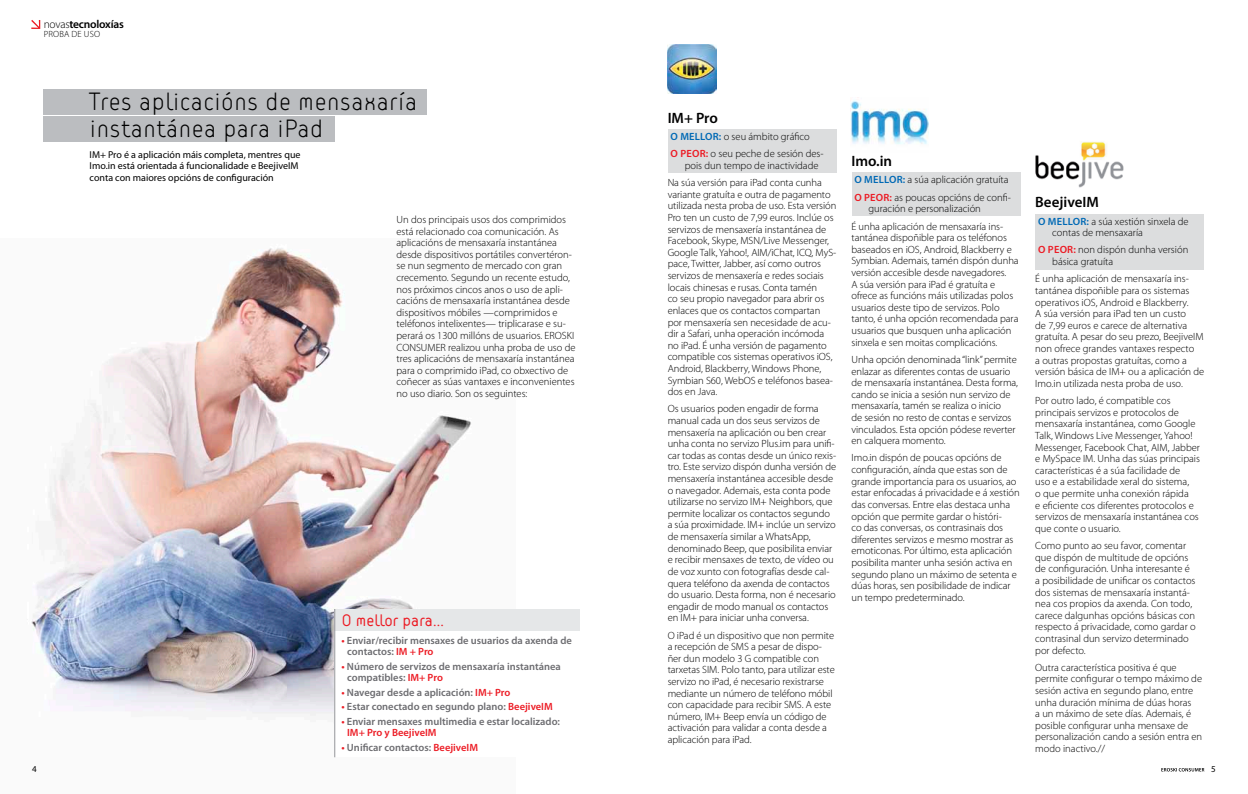
<style>
.page{position:relative;width:1248px;height:794px;background:#fff}
.page>*{position:absolute;margin:0;border:0;box-sizing:border-box;transform-origin:0 0}
.t1{font:24px/27px "VSV Melon Light";color:#000}
.t2{font:16px "VSV Melon Regular";letter-spacing:-.03em;color:#ec1b24}
.t3{font:600 15px "Myriad Pro";color:#000}
.t4{font:600 11.5px "Myriad Pro";letter-spacing:-.02em;color:#000}
.t5{font:300 10.5px/11.6px "Myriad Pro";letter-spacing:-.005em;color:#000}
.t6{font:600 10.5px/11.6px "Myriad Pro";color:#6d6d71}
.t7{font:10px/11.6px "Myriad Pro";color:#000}
.t8{font:300 9px "Myriad Pro";letter-spacing:.02em;color:#000}
.t9{font:9px "Myriad Pro";color:#000}
.s1{font-weight:300}
.s2{color:#ec1b24}
.s3{font-weight:600;color:#0069b5}
.s4{font-weight:600;color:#ec1b24}
</style>
<div class="page">
<svg style="left:1161px;top:768px;width:43px;height:3px"></svg>
<svg style="left:31px;top:20px;width:9px;height:9px"></svg>
<img style="left:31px;top:248px;width:440px;height:510px">
<div style="left:44px;top:89px;width:383px;height:26px;background:#bbbdc0"></div>
<div style="left:44px;top:117px;width:291px;height:25px;background:#bbbdc0"></div>
<img style="left:667px;top:44px;width:49px;height:49px">
<img style="left:850px;top:100px;width:77px;height:44px">
<img style="left:1035px;top:141px;width:89px;height:47px">
<div style="left:667px;top:129px;width:169px;height:44px;background:#dcddde"></div>
<div style="left:851px;top:172px;width:169px;height:44px;background:#dcddde"></div>
<div style="left:1035px;top:214px;width:169px;height:55px;background:#dcddde"></div>
<div style="left:334px;top:609px;width:246px;height:22px;background:#e5e7e8"></div>
<div style="left:334px;top:631px;width:246px;height:126px;background:#fff"></div>
<hr style="left:334px;top:609px;width:1px;height:148px;background:#939498">
<p class="t4" style="left:44px;top:18px;width:82px"><span class="s1">novas</span>tecnoloxías</p>
<p class="t8" style="left:44px;top:30px;width:58px">PRoba de uso</p>
<h1 class="t1" style="left:90px;top:88px;width:329px">Tres aplicacións de mensaxaría instantánea para iPad</h1>
<p class="t7" style="left:90px;top:149px;width:212px">IM+ Pro é a aplicación máis completa, mentres que<br>Imo.in está orientada á funcionalidade e BeejiveIM conta con maiores opcións de configuración</p>
<p class="t5" style="left:396px;top:214px;width:180px">U n dos principais usos dos comprimidos está relacionado coa comunicación. As aplicacións de mensaxaría instantánea desde dispositivos portátiles convertéron&shy;se nun segmento de mercado con gran crecemento. Segundo un recente estudo, nos próximos cincos anos o uso de apli&shy;cacións de mensaxaría instantánea desde dispositivos móbiles —comprimidos e teléfonos intelixentes— triplicarase e su&shy;perará os 1300 millóns de usuarios. EROSKI CONSUMER realizou unha proba de uso de tres aplicacións de mensaxaría instantánea para o comprimido iPad, co obxectivo de coñecer as súas vantaxes e inconvenientes no uso diario. Son os seguintes:</p>
<h2 class="t2" style="left:341px;top:611px;width:104px">O mellor para...</h2>
<p class="t6" style="left:347px;top:634px;width:226px;text-indent:-6px"><span class="s2">•</span> Enviar/recibir mensaxes de usuarios da axenda de contactos: <span class="s2">IM + Pro</span></p>
<p class="t6" style="left:347px;top:660px;width:215px;text-indent:-6px"><span class="s2">•</span> Número de servizos de mensaxaría instantánea compatibles: <span class="s2">IM+ Pro</span></p>
<p class="t6" style="left:341px;top:686px;width:170px"><span class="s2">•</span> Navegar desde a aplicación: <span class="s2">IM+ Pro</span></p>
<p class="t6" style="left:341px;top:701px;width:213px"><span class="s2">•</span> Estar conectado en segundo plano: <span class="s2">BeejiveIM</span></p>
<p class="t6" style="left:347px;top:715px;width:214px;text-indent:-6px"><span class="s2">•</span> Enviar mensaxes multimedia e estar localizado:<br><span class="s2">IM+ Pro y BeejiveIM</span></p>
<p class="t6" style="left:341px;top:741px;width:138px"><span class="s2">•</span> Unificar contactos: <span class="s2">BeejiveIM</span></p>
<h3 class="t3" style="left:667px;top:109px;width:52px">IM+ Pro</h3>
<p class="t5" style="left:670px;top:128px;width:154px;line-height:17.3px"><span class="s3">O mellor:</span> o seu ámbito gráfico<br><span class="s4">O peor:</span> o seu peche de sesión des-</p>
<p class="t5" style="left:667px;top:157px;width:156px;line-height:17.3px;text-indent:17px">pois dun tempo de inactividade<br>Na súa versión para iPad conta cunha</p>
<p class="t5" style="left:667px;top:189px;width:170px">variante gratuíta e outra de pagamento utilizada nesta proba de uso. Esta versión Pro ten un custo de 7,99 euros. Inclúe os servizos de mensaxería instantánea de Facebook, Skype, MSN/Live Messenger, Google Talk, Yahoo!, AIM/iChat, ICQ, MyS&shy;pace, Twitter, Jabber, así como outros servizos de mensaxería e redes sociais locais chinesas e rusas. Conta tamén<br>co seu propio navegador para abrir os enlaces que os contactos compartan por mensaxería sen necesidade de acu&shy;dir a Safari, unha operación incómoda no iPad. É unha versión de pagamento compatible cos sistemas operativos iOS, Android, Blackberry, Windows Phone, Symbian S60, WebOS e teléfonos basea&shy;dos en Java.</p>
<p class="t5" style="left:667px;top:403px;width:170px">Os usuarios poden engadir de forma manual cada un dos seus servizos de mensaxería na aplicación ou ben crear unha conta no servizo Plus.im para unifi&shy;car todas as contas desde un único rexis&shy;tro. Este servizo dispón dunha versión de mensaxería instantánea accesible desde o navegador. Ademais, esta conta pode utilizarse no servizo IM+ Neighbors, que permite localizar os contactos segundo a súa proximidade. IM+ inclúe un servizo de mensaxería similar a WhatsApp, denominado Beep, que posibilita enviar e recibir mensaxes de texto, de vídeo ou de voz xunto con fotografías desde cal&shy;quera teléfono da axenda de contactos do usuario. Desta forma, non é necesario engadir de modo manual os contactos en IM+ para iniciar unha conversa.</p>
<p class="t5" style="left:667px;top:629px;width:169px">O iPad é un dispositivo que non permite a recepción de SMS a pesar de dispo&shy;ñer dun modelo 3 G compatible con tarxetas SIM. Polo tanto, para utilizar este servizo no iPad, é necesario rexistrarse mediante un número de teléfono móbil con capacidade para recibir SMS. A este número, IM+ Beep envía un código de activación para validar a conta desde a aplicación para iPad.</p>
<h3 class="t3" style="left:851px;top:153px;width:42px">Imo.in</h3>
<p class="t5" style="left:854px;top:171px;width:158px;line-height:17.3px"><span class="s3">O mellor:</span> a súa aplicación gratuíta<br><span class="s4">O peor:</span> as poucas opcións de confi-</p>
<p class="t5" style="left:851px;top:200px;width:153px;line-height:17.3px;text-align:center">guración e personalización<br>É unha aplicación de mensaxaría ins-</p>
<p class="t5" style="left:851px;top:232px;width:169px">tantánea dispoñible para os teléfonos baseados en iOS, Android, Blackberry e Symbian. Ademais, tamén dispón dunha versión accesible desde navegadores.<br>A súa versión para iPad é gratuíta e ofrece as funcións máis utilizadas polos usuarios deste tipo de servizos. Polo tanto, é unha opción recomendada para usuarios que busquen unha aplicación sinxela e sen moitas complicacións.</p>
<p class="t5" style="left:851px;top:354px;width:168px">U nha opción denominada “link” permite enlazar as diferentes contas de usuario de mensaxaría instantánea. Desta forma, cando se inicia a sesión nun servizo de mensaxaría, tamén se realiza o inicio<br>de sesión no resto de contas e servizos vinculados. Esta opción pódese reverter en calquera momento.</p>
<p class="t5" style="left:851px;top:452px;width:170px">Imo.in dispón de poucas opcións de configuración, aínda que estas son de grande importancia para os usuarios, ao estar enfocadas á privacidade e á xestión das conversas. Entre elas destaca unha opción que permite gardar o históri-<br>co das conversas, os contrasinais dos diferentes servizos e mesmo mostrar as emoticonas. Por último, esta aplicación posibilita manter unha sesión activa en segundo plano un máximo de setenta e dúas horas, sen posibilidade de indicar un tempo predeterminado.</p>
<h3 class="t3" style="left:1035px;top:194px;width:65px">BeejiveIM</h3>
<p class="t5" style="left:1052px;top:215px;width:138px;text-indent:-14px"><span class="s3">O mellor:</span> a súa xestión sinxela de contas de mensaxaría</p>
<p class="t5" style="left:1052px;top:244px;width:137px;text-indent:-14px"><span class="s4">O peor:</span> non dispón dunha versión básica gratuíta</p>
<p class="t5" style="left:1035px;top:273px;width:170px">É unha aplicación de mensaxaría ins&shy;tantánea dispoñible para os sistemas operativos iOS, Android e Blackberry.<br>A súa versión para iPad ten un custo<br>de 7,99 euros e carece de alternativa gratuíta. A pesar do seu prezo, BeejiveIM non ofrece grandes vantaxes respecto<br>a outras propostas gratuítas, como a versión básica de IM+ ou a aplicación de Imo.in utilizada nesta proba de uso.</p>
<p class="t5" style="left:1035px;top:395px;width:166px">Por outro lado, é compatible cos principais servizos e protocolos de mensaxaría instantánea, como Google Talk, Windows Live Messenger, Yahoo!<br>Messenger, Facebook Chat, AIM, Jabber e MySpace IM. U nha das súas principais características é a súa facilidade de<br>uso e a estabilidade xeral do sistema,<br>o que permite unha conexión rápida<br>e eficiente cos diferentes protocolos e servizos de mensaxaría instantánea cos que conte o usuario.</p>
<p class="t5" style="left:1035px;top:540px;width:162px">Como punto ao seu favor, comentar que dispón de multitude de opcións de configuración. U nha interesante é a posibilidade de unificar os contactos dos sistemas de mensaxaría instantá&shy;nea cos propios da axenda. Con todo, carece dalgunhas opcións básicas con respecto á privacidade, como gardar o contrasinal dun servizo determinado por defecto.</p>
<p class="t5" style="left:1035px;top:661px;width:168px">Outra característica positiva é que permite configurar o tempo máximo de sesión activa en segundo plano, entre unha duración mínima de dúas horas<br>a un máximo de sete días. Ademais, é posible configurar unha mensaxe de personalización cando a sesión entra en modo inactivo.//</p>
<p class="t9" style="left:32px;top:763px;width:6px">4</p>
<p class="t9" style="left:1210px;top:763px;width:6px">5</p>
</div>
